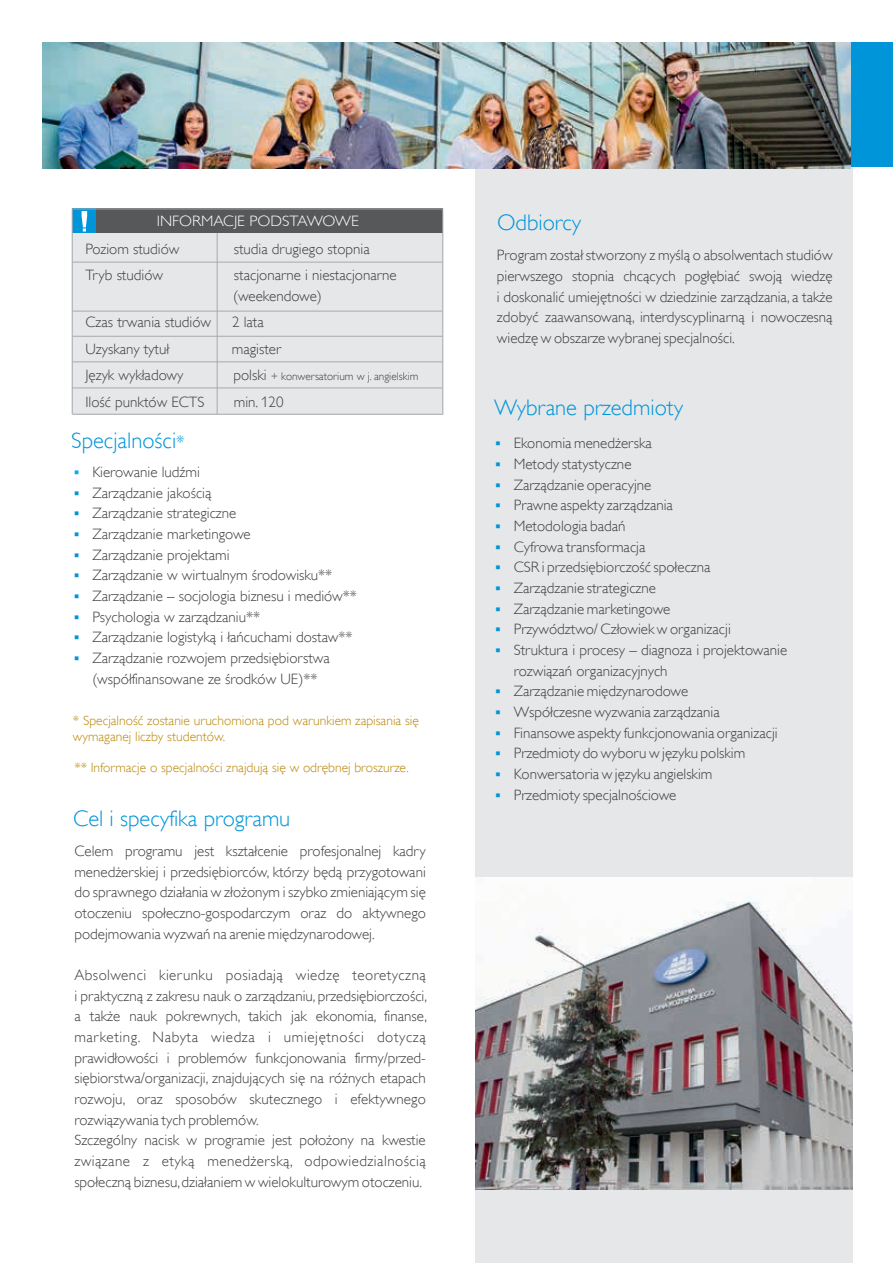
<style>
.page{position:relative;width:893px;height:1263px;background:#fff}
.page>*{position:absolute;margin:0;border:0;box-sizing:border-box;transform-origin:0 0}
.t1{font:300 22.5px "Gill Sans Alt One";color:#0095d9}
.t2{font:300 15px/20.7px "Gill Sans Alt One";color:#3e3e3f}
.t3{font:300 15px "Gill Sans Alt One";color:#fff;scale:1.05 1}
.t4{font:300 13.5px/16.8px "Gill Sans Alt One";color:#ba8808}
.t5{font:300 11.25px "Gill Sans Alt One";color:#3e3e3f}
.s1{font-size:15px}
.s2{font-size:18px}
.s3{color:#00aeef}
.s4{color:#0095d9}
</style>
<div class="page">
<div style="left:475px;top:167px;width:378px;height:1096px;background:#e6e7e9"></div>
<img style="left:475px;top:877px;width:378px;height:313px">
<div style="left:72px;top:209px;width:371px;height:206px;background:#e6e7e9;border:1px solid #e6e7e9"></div>
<div style="left:72px;top:209px;width:371px;height:24px;background:#57585a"></div>
<div style="left:72px;top:209px;width:24px;height:24px;background:#0095d9"></div>
<svg style="left:82px;top:211px;width:5px;height:20px"></svg>
<hr style="left:217px;top:233px;width:1px;height:181px;background:#a8a9ad">
<hr style="left:72px;top:209px;width:1px;height:205px;background:#a8a9ad">
<hr style="left:442px;top:209px;width:1px;height:206px;background:#a8a9ad">
<hr style="left:73px;top:361px;width:370px;height:1px;background:#a8a9ad">
<hr style="left:73px;top:336px;width:370px;height:1px;background:#a8a9ad">
<hr style="left:73px;top:311px;width:369px;height:1px;background:#a8a9ad">
<hr style="left:73px;top:262px;width:370px;height:1px;background:#a8a9ad">
<hr style="left:72px;top:387px;width:370px;height:1px;background:#a8a9ad">
<hr style="left:72px;top:208px;width:371px;height:1px;background:#a8a9ad">
<hr style="left:73px;top:414px;width:369px;height:1px;background:#a8a9ad">
<div style="left:850px;top:42px;width:43px;height:125px;background:#0095d9"></div>
<img style="left:42px;top:42px;width:808px;height:126px">
<p class="t3" style="left:157px;top:211px;width:194px">INFORMACJE PODSTAWOWE</p>
<p class="t2" style="left:85px;top:238px;width:96px">Poziom studiów</p>
<p class="t2" style="left:234px;top:238px;width:138px">studia drugiego stopnia</p>
<p class="t2" style="left:85px;top:265px;width:79px">Tryb studiów</p>
<p class="t2" style="left:233px;top:265px;width:165px">stacjonarne i niestacjonarne (weekendowe)</p>
<p class="t2" style="left:85px;top:312px;width:127px">Czas trwania studiów</p>
<p class="t2" style="left:232px;top:312px;width:33px">2 lata</p>
<p class="t2" style="left:85px;top:338px;width:85px">Uzyskany tytuł</p>
<p class="t2" style="left:232px;top:338px;width:51px">magister</p>
<p class="t2" style="left:85px;top:365px;width:99px">Język wykładowy</p>
<p class="t5" style="left:233px;top:369px;width:186px"><span class="s1">polski</span> + konwersatorium w j. angielskim</p>
<p class="t2" style="left:85px;top:391px;width:121px">Ilość punktów ECTS</p>
<p class="t2" style="left:234px;top:391px;width:51px">min. 120</p>
<h1 class="t1" style="left:71px;top:425px;width:115px">Specjalności<span class="s2">*</span></h1>
<p class="t2" style="left:74px;top:462px;width:128px"><span class="s3">▪</span> Kierowanie ludźmi</p>
<p class="t2" style="left:74px;top:482px;width:139px"><span class="s4">▪</span> Zarządzanie jakością</p>
<p class="t2" style="left:74px;top:503px;width:164px"><span class="s4">▪</span> Zarządzanie strategiczne</p>
<p class="t2" style="left:74px;top:524px;width:178px"><span class="s4">▪</span> Zarządzanie marketingowe</p>
<p class="t2" style="left:74px;top:544px;width:157px"><span class="s4">▪</span> Zarządzanie projektami</p>
<p class="t2" style="left:74px;top:565px;width:260px"><span class="s4">▪</span> Zarządzanie w wirtualnym środowisku**</p>
<p class="t2" style="left:74px;top:586px;width:285px"><span class="s4">▪</span> Zarządzanie – socjologia biznesu i mediów**</p>
<p class="t2" style="left:74px;top:606px;width:188px"><span class="s4">▪</span> Psychologia w zarządzaniu**</p>
<p class="t2" style="left:74px;top:627px;width:280px"><span class="s4">▪</span> Zarządzanie logistyką i łańcuchami dostaw**</p>
<p class="t2" style="left:74px;top:648px;width:258px;text-align:center"><span class="s4">▪</span> Zarządzanie rozwojem przedsiębiorstwa (współfinansowane ze środków UE)**</p>
<p class="t4" style="left:73px;top:712px;width:347px">* Specjalność zostanie uruchomiona pod warunkiem zapisania się wymaganej liczby studentów.</p>
<p class="t4" style="left:74px;top:760px;width:336px">** Informacje o specjalności znajdują się w odrębnej broszurze.</p>
<h1 class="t1" style="left:73px;top:804px;width:219px">Cel i specyfika programu</h1>
<p class="t2" style="left:74px;top:841px;width:353px;text-align:justify">Celem programu jest kształcenie profesjonalnej kadry menedżerskiej i przedsiębiorców, którzy będą przygotowani do sprawnego działania w złożonym i szybko zmieniającym się otoczeniu społeczno-gospodarczym oraz do aktywnego podejmowania wyzwań na arenie międzynarodowej.</p>
<p class="t2" style="left:74px;top:965px;width:354px">Absolwenci kierunku posiadają wiedzę teoretyczną i praktyczną z zakresu nauk o zarządzaniu, przedsiębiorczości, a także nauk pokrewnych, takich jak ekonomia, finanse, marketing. Nabyta wiedza i umiejętności dotyczą prawidłowości i problemów funkcjonowania firmy/przed&shy;siębiorstwa/organizacji, znajdujących się na różnych etapach rozwoju, oraz sposobów skutecznego i efektywnego rozwiązywania tych problemów.<br>Szczególny nacisk w programie jest położony na kwestie związane z etyką menedżerską, odpowiedzialnością społeczną biznesu, działaniem w wielokulturowym otoczeniu.</p>
<h1 class="t1" style="left:497px;top:208px;width:86px">Odbiorcy</h1>
<p class="t2" style="left:497px;top:245px;width:337px;text-align:justify">Program został stworzony z myślą o absolwentach studiów pierwszego stopnia chcących pogłębiać swoją wiedzę i doskonalić umiejętności w dziedzinie zarządzania, a także zdobyć zaawansowaną, interdyscyplinarną i nowoczesną wiedzę w obszarze wybranej specjalności.</p>
<h1 class="t1" style="left:494px;top:393px;width:191px">Wybrane przedmioty</h1>
<p class="t2" style="left:495px;top:433px;width:158px"><span class="s4">▪</span> Ekonomia menedżerska</p>
<p class="t2" style="left:495px;top:454px;width:138px"><span class="s4">▪</span> Metody statystyczne</p>
<p class="t2" style="left:495px;top:474px;width:158px"><span class="s4">▪</span> Zarządzanie operacyjne</p>
<p class="t2" style="left:495px;top:495px;width:179px"><span class="s4">▪</span> Prawne aspekty zarządzania</p>
<p class="t2" style="left:495px;top:516px;width:132px"><span class="s4">▪</span> Metodologia badań</p>
<p class="t2" style="left:495px;top:536px;width:152px"><span class="s4">▪</span> Cyfrowa transformacja</p>
<p class="t2" style="left:495px;top:557px;width:217px"><span class="s4">▪</span> CSR i przedsiębiorczość społeczna</p>
<p class="t2" style="left:495px;top:578px;width:162px"><span class="s4">▪</span> Zarządzanie strategiczne</p>
<p class="t2" style="left:495px;top:598px;width:177px"><span class="s4">▪</span> Zarządzanie marketingowe</p>
<p class="t2" style="left:495px;top:619px;width:237px"><span class="s4">▪</span> Przywództwo/ Człowiek w organizacji</p>
<p class="t2" style="left:514px;top:640px;width:275px;text-indent:-19px"><span class="s4">▪</span> Struktura i procesy – diagnoza i projektowanie rozwiązań organizacyjnych</p>
<p class="t2" style="left:495px;top:681px;width:195px"><span class="s4">▪</span> Zarządzanie międzynarodowe</p>
<p class="t2" style="left:495px;top:702px;width:226px"><span class="s4">▪</span> Współczesne wyzwania zarządzania</p>
<p class="t2" style="left:495px;top:722px;width:284px"><span class="s4">▪</span> Finansowe aspekty funkcjonowania organizacji</p>
<p class="t2" style="left:495px;top:743px;width:252px"><span class="s4">▪</span> Przedmioty do wyboru w języku polskim</p>
<p class="t2" style="left:495px;top:763px;width:219px"><span class="s4">▪</span> Konwersatoria w języku angielskim</p>
<p class="t2" style="left:495px;top:784px;width:183px"><span class="s4">▪</span> Przedmioty specjalnościowe</p>
</div>
